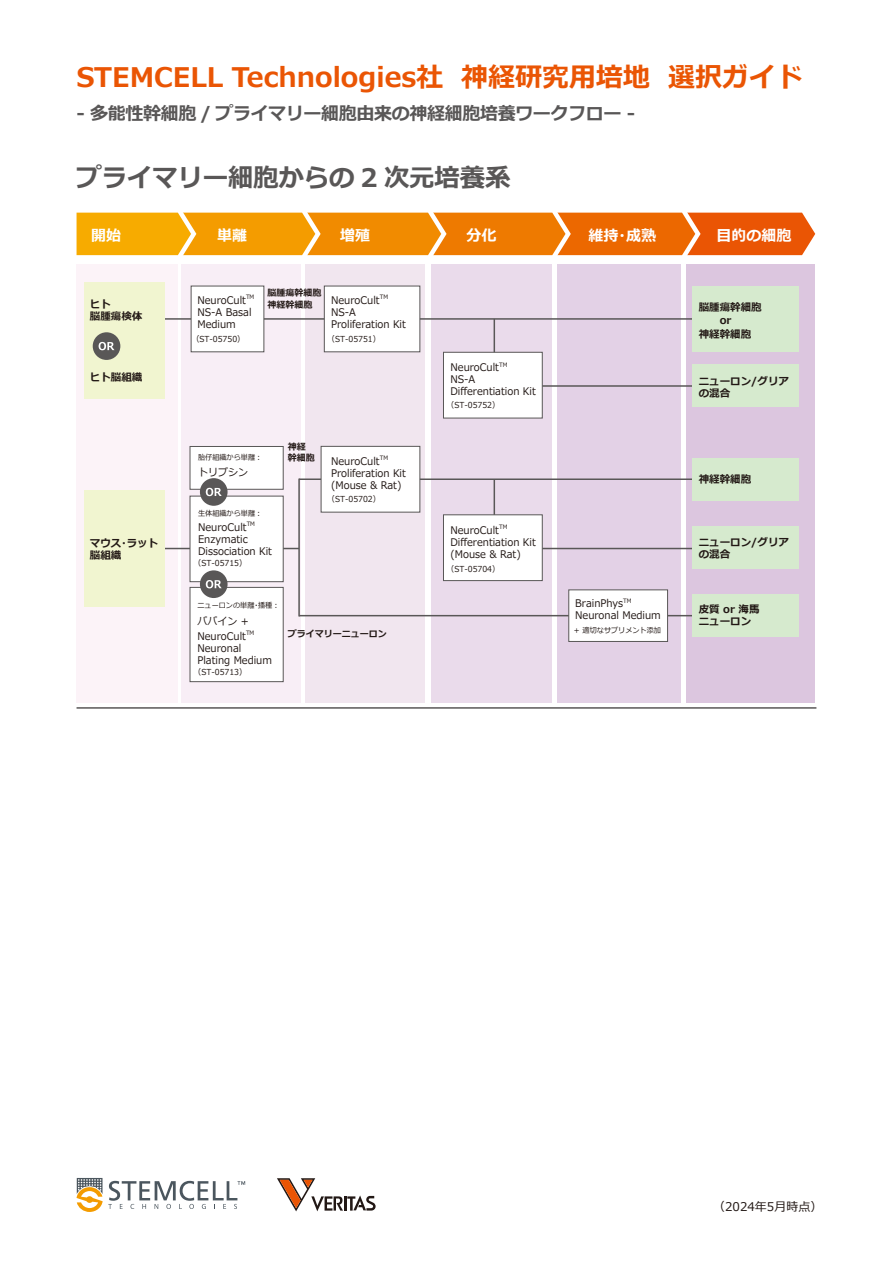
<style>
.page{position:relative;width:893px;height:1263px;background:#fff}
.page>*{position:absolute;margin:0;border:0;box-sizing:border-box;transform-origin:0 0}
.t1{font:700 27px "Meiryo";color:#ea5504}
.t2{font:700 25.5px "Meiryo";letter-spacing:-.01em;color:#595757}
.t3{font:700 18px "Meiryo";letter-spacing:-.02em;color:#595757}
.t4{font:700 15px "Meiryo";color:#fff}
.t5{font:12px "Meiryo";color:#221815}
.t6{font:10.5px/12px "Meiryo";color:#221815;scale:.95 1}
.t7{font:700 10.5px/12px "Meiryo";color:#221815}
.t8{font:700 9px/12px "Meiryo";color:#221815}
.t9{font:8.25px "Meiryo";color:#221815;scale:.95 1}
.t10{font:7.5px "Meiryo";color:#221815;scale:.95 1}
</style>
<div class="page">
<hr style="left:77px;top:707px;width:739px;height:2px;background:#595757">
<div style="left:77px;top:264px;width:101px;height:438px;background:#fcf3f8"></div>
<div style="left:182px;top:264px;width:119px;height:438px;background:#f8eef6"></div>
<div style="left:305px;top:264px;width:120px;height:438px;background:#f1e6ef"></div>
<div style="left:431px;top:264px;width:121px;height:438px;background:#eadbeb"></div>
<div style="left:557px;top:264px;width:124px;height:438px;background:#e3d1e6"></div>
<div style="left:686px;top:264px;width:129px;height:438px;background:#dcc6df"></div>
<svg style="left:76px;top:212px;width:740px;height:44px;background:#f18a14"></svg>
<hr style="left:477px;top:385px;width:241px;height:2px;background:#595757">
<hr style="left:494px;top:479px;width:1px;height:57px;background:#595757">
<hr style="left:494px;top:319px;width:1px;height:56px;background:#595757">
<hr style="left:461px;top:548px;width:241px;height:1px;background:#595757">
<hr style="left:155px;top:548px;width:144px;height:1px;background:#595757">
<hr style="left:299px;top:615px;width:405px;height:1px;background:#595757">
<hr style="left:299px;top:478px;width:405px;height:2px;background:#595757">
<hr style="left:159px;top:318px;width:540px;height:2px;background:#595757">
<div style="left:692px;top:286px;width:106px;height:66px;background:#d6eace"></div>
<div style="left:190px;top:446px;width:94px;height:44px;background:#fff;border:1px solid #595757"></div>
<div style="left:692px;top:364px;width:106px;height:43px;background:#d6eace"></div>
<div style="left:692px;top:458px;width:106px;height:43px;background:#d6eace"></div>
<div style="left:692px;top:526px;width:106px;height:43px;background:#d6eace"></div>
<div style="left:692px;top:594px;width:106px;height:43px;background:#d6eace"></div>
<div style="left:190px;top:496px;width:94px;height:86px;background:#fff;border:1px solid #595757"></div>
<div style="left:190px;top:587px;width:94px;height:95px;background:#fff;border:1px solid #595757"></div>
<div style="left:321px;top:446px;width:99px;height:66px;background:#fff;border:1px solid #595757"></div>
<div style="left:443px;top:514px;width:100px;height:67px;background:#fff;border:1px solid #595757"></div>
<div style="left:568px;top:589px;width:100px;height:53px;background:#fff;border:1px solid #595757"></div>
<div style="left:443px;top:352px;width:100px;height:66px;background:#fff;border:1px solid #595757"></div>
<div style="left:324px;top:286px;width:96px;height:66px;background:#fff;border:1px solid #595757"></div>
<div style="left:191px;top:286px;width:73px;height:66px;background:#fff"></div>
<div style="left:85px;top:282px;width:80px;height:117px;background:#f1f5d0"></div>
<div style="left:85px;top:490px;width:80px;height:117px;background:#f1f5d0"></div>
<hr style="left:298px;top:479px;width:2px;height:137px;background:#595757">
<div style="left:200px;top:478px;width:28px;height:28px;background:#595757;border-radius:50%"></div>
<svg style="left:206px;top:488px;width:16px;height:8px"></svg>
<div style="left:200px;top:570px;width:28px;height:28px;background:#595757;border-radius:50%"></div>
<svg style="left:206px;top:580px;width:16px;height:8px"></svg>
<div style="left:93px;top:332px;width:27px;height:28px;background:#595757;border-radius:50%"></div>
<svg style="left:99px;top:342px;width:16px;height:8px"></svg>
<svg style="left:77px;top:1178px;width:168px;height:34px"></svg>
<svg style="left:277px;top:1178px;width:99px;height:34px"></svg>
<h1 class="t1" style="left:77px;top:59px;width:728px">STEMCELL Technologies社 神経研究用培地 選択ガイド</h1>
<h3 class="t3" style="left:77px;top:101px;width:560px">- 多能性幹細胞 / プライマリー細胞由来の神経細胞培養ワークフロー -</h3>
<h2 class="t2" style="left:77px;top:159px;width:435px">プライマリー細胞からの 2 次元培養系</h2>
<h3 class="t4" style="left:91px;top:225px;width:32px">開始</h3>
<h3 class="t4" style="left:217px;top:225px;width:31px">単離</h3>
<h3 class="t4" style="left:340px;top:225px;width:31px">増殖</h3>
<h3 class="t4" style="left:467px;top:225px;width:31px">分化</h3>
<h3 class="t4" style="left:588px;top:225px;width:69px">維持・成熟</h3>
<h3 class="t4" style="left:716px;top:225px;width:76px">目的の細胞</h3>
<p class="t8" style="left:267px;top:287px;width:55px">脳腫瘍幹細胞神経幹細胞</p>
<p class="t7" style="left:90px;top:298px;width:54px">ヒト<br>脳腫瘍検体</p>
<p class="t6" style="left:197px;top:295px;width:61px">NeuroCult<sup>TM<br></sup>NS-A Basal<br>Medium</p>
<p class="t6" style="left:331px;top:295px;width:80px">NeuroCult<sup>TM<br></sup>NS-A<br>Proliferation Kit</p>
<p class="t7" style="left:90px;top:372px;width:54px">ヒト脳組織</p>
<p class="t7" style="left:90px;top:538px;width:70px">マウス・ラット脳組織</p>
<p class="t9" style="left:192px;top:333px;width:58px">（ST-05750）</p>
<p class="t9" style="left:327px;top:334px;width:58px">（ST-05751）</p>
<p class="t10" style="left:198px;top:452px;width:69px">胎仔組織から単離︓</p>
<p class="t6" style="left:198px;top:466px;width:54px">トリプシン</p>
<p class="t10" style="left:198px;top:508px;width:69px">生体組織から単離︓</p>
<p class="t6" style="left:198px;top:522px;width:79px">NeuroCult<sup>TM<br></sup>Enzymatic<br>Dissociation Kit</p>
<p class="t9" style="left:194px;top:558px;width:58px">（ST-05715）</p>
<p class="t8" style="left:288px;top:442px;width:28px;line-height:10.5px">神経幹細胞</p>
<p class="t6" style="left:331px;top:455px;width:80px">NeuroCult<sup>TM<br></sup>Proliferation Kit (Mouse &amp; Rat)</p>
<p class="t9" style="left:327px;top:494px;width:58px">（ST-05702）</p>
<p class="t10" style="left:197px;top:600px;width:88px">ニューロンの単離・播種︓</p>
<p class="t6" style="left:197px;top:614px;width:61px;line-height:15px">パパイン +<br>NeuroCult<sup>TM</sup></p>
<p class="t6" style="left:197px;top:642px;width:80px">Neuronal<br>Plating Medium</p>
<p class="t9" style="left:194px;top:666px;width:58px">（ST-05713）</p>
<p class="t8" style="left:288px;top:628px;width:100px">プライマリーニューロン</p>
<p class="t6" style="left:450px;top:362px;width:91px">NeuroCult<sup>TM<br></sup>NS-A<br>Differentiation Kit</p>
<p class="t9" style="left:447px;top:399px;width:58px">（ST-05752）</p>
<p class="t6" style="left:450px;top:524px;width:91px">NeuroCult<sup>TM<br></sup>Differentiation Kit (Mouse &amp; Rat)</p>
<p class="t9" style="left:447px;top:564px;width:58px">（ST-05704）</p>
<p class="t6" style="left:575px;top:598px;width:92px">BrainPhys<sup>TM<br></sup>Neuronal Medium</p>
<p class="t10" style="left:573px;top:625px;width:94px">＋ 適切なサプリメント添加</p>
<p class="t7" style="left:699px;top:301px;width:64px;line-height:13.5px">脳腫瘍幹細胞　　or<br>神経幹細胞</p>
<p class="t7" style="left:699px;top:375px;width:92px">ニューロン/グリアの混合</p>
<p class="t7" style="left:699px;top:473px;width:54px">神経幹細胞</p>
<p class="t7" style="left:699px;top:536px;width:92px">ニューロン/グリアの混合</p>
<p class="t7" style="left:699px;top:604px;width:62px">皮質 or 海馬ニューロン</p>
<p class="t5" style="left:713px;top:1198px;width:111px">（2024年5月時点）</p>
</div>
